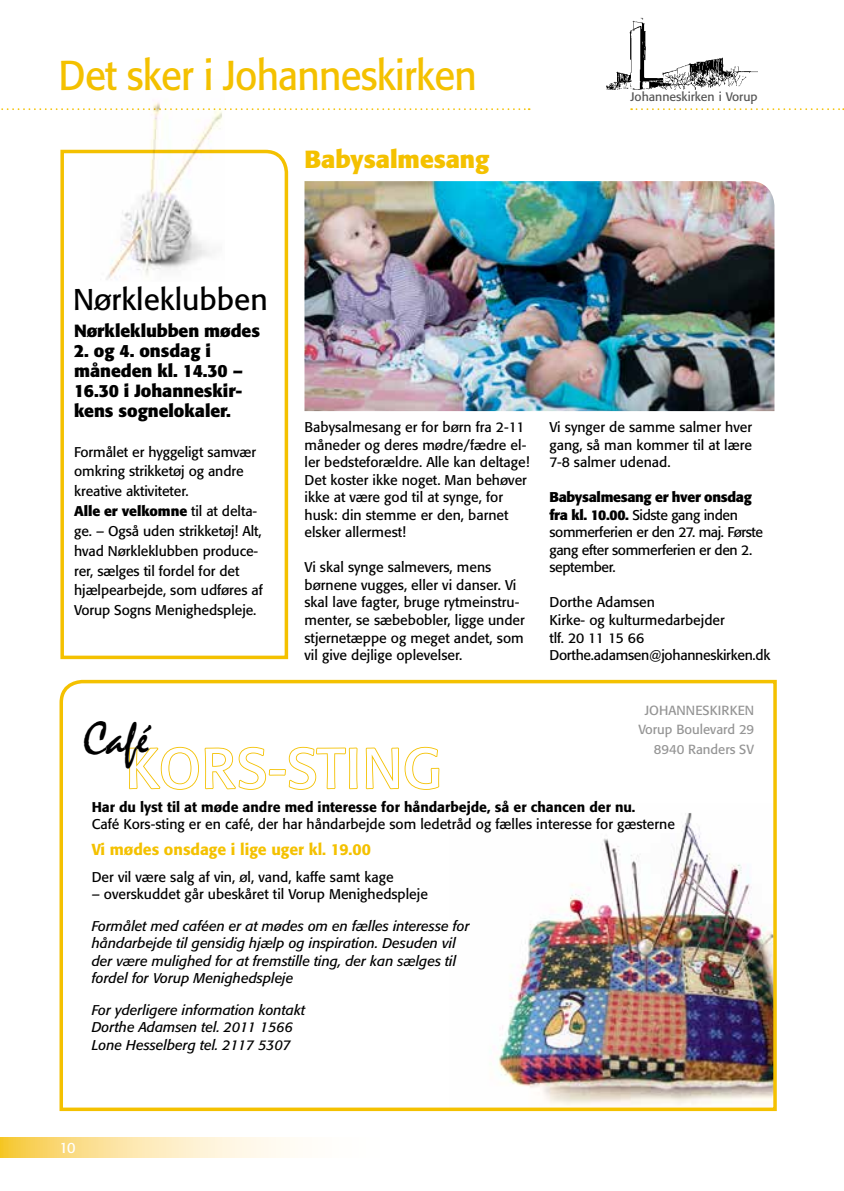
<style>
.page{position:relative;width:844px;height:1191px;background:#fff}
.page>*{position:absolute;margin:0;border:0;box-sizing:border-box;transform-origin:0 0}
.t1{font:56px "Formata";letter-spacing:.01em;color:#fff}
.t2{font:49px "Mistral";color:#000}
.t3{font:41.3px "Formata";letter-spacing:-.02em;color:#f4c100;scale:.93 1}
.t4{font:29.75px "Formata";color:#000}
.t5{font:700 24.5px "Formata";letter-spacing:-.005em;color:#f4c100}
.t6{font:700 17.5px/19.8px "Formata";letter-spacing:-.005em;color:#000}
.t7{font:500 15.75px "Formata";color:#f4c100}
.t8{font:14.88px "Formata";color:#fff}
.t9{font:14px/17.5px "Formata";color:#000}
.t10{font:italic 14px/17.5px "Formata";color:#000}
.t11{font:14px/17.5px "Formata";letter-spacing:-.025em;color:#000}
.t12{font:500 14px "Formata";color:#000}
.t13{font:13.12px/19.8px "Formata";color:#959595;text-align:center}
.t14{font:12.25px "Formata";color:#555}
.s1{font-weight:700}
</style>
<div class="page">
<svg style="left:0;top:1137px;width:295px;height:20px"></svg>
<img style="left:606px;top:18px;width:151px;height:71px">
<svg style="left:631px;top:108px;width:212px;height:2px"></svg>
<svg style="left:1px;top:108px;width:528px;height:2px"></svg>
<img style="left:59px;top:679px;width:718px;height:433px">
<svg style="left:128px;top:746px;width:230px;height:44px"></svg>
<svg style="left:365px;top:746px;width:75px;height:44px"></svg>
<img style="left:304px;top:181px;width:470px;height:230px">
<svg style="left:60px;top:149px;width:229px;height:511px"></svg>
<img style="left:90px;top:102px;width:134px;height:179px">
<h3 class="t3" style="left:59px;top:50px;width:451px">Det sker i Johanneskirken</h3>
<h3 class="t5" style="left:304px;top:144px;width:186px">Babysalmesang</h3>
<p class="t14" style="left:630px;top:89px;width:129px">Johanneskirken i Vorup</p>
<h3 class="t4" style="left:73px;top:281px;width:196px">Nørkleklubben</h3>
<p class="t6" style="left:74px;top:321px;width:187px">Nørkleklubben mødes</p>
<p class="t6" style="left:74px;top:341px;width:170px">2. og 4. onsdag i måneden kl. 14.30 –<br>16.30 i Johanneskir&shy;kens sognelokaler.</p>
<p class="t9" style="left:74px;top:442px;width:190px;line-height:19.8px">Formålet er hyggeligt samvær omkring strikketøj og andre kreative aktiviteter.<br><span class="s1">Alle er velkomne</span> til at delta&shy;ge. – Også uden strikketøj! Alt, hvad Nørkleklubben produce&shy;rer, sælges til fordel for det hjælpearbejde, som udføres af<br>Vorup Sogns Menighedspleje.</p>
<p class="t9" style="left:304px;top:419px;width:226px">Babysalmesang er for børn fra 2-11 måneder og deres mødre/fædre el&shy;ler bedsteforældre. Alle kan deltage!<br>Det koster ikke noget. Man behøver ikke at være god til at synge, for husk: din stemme er den, barnet elsker allermest!</p>
<p class="t9" style="left:304px;top:559px;width:222px">Vi skal synge salmevers, mens børnene vugges, eller vi danser. Vi skal lave fagter, bruge rytmeinstru&shy;menter, se sæbebobler, ligge under stjernetæppe og meget andet, som vil give dejlige oplevelser.</p>
<p class="t9" style="left:549px;top:419px;width:204px;text-align:justify">Vi synger de samme salmer hver gang, så man kommer til at lære 7-8 salmer udenad.</p>
<p class="t11" style="left:549px;top:489px;width:215px"><span class="s1">Babysalmesang er hver onsdag fra kl. 10.00.</span> Sidste gang inden sommerferien er den 27. maj. Første gang efter sommerferien er den 2. september.</p>
<p class="t9" style="left:549px;top:594px;width:222px">Dorthe Adamsen<br>Kirke- og kulturmedarbejder<br>tlf. 20 11 15 66<br>Dorthe.adamsen@johanneskirken.dk</p>
<p class="t13" style="left:638px;top:700px;width:117px">JOHANNESKIRKEN<br>Vorup Boulevard 29</p>
<h2 class="t2" style="left:83px;top:710px;width:67px">Café</h2>
<p class="t13" style="left:653px;top:739px;width:102px">8940 Randers SV</p>
<h1 class="t1" style="left:125px;top:734px;width:317px">KORS-STING</h1>
<p class="t12" style="left:92px;top:798px;width:545px">Har du lyst til at møde andre med interesse for håndarbejde, så er chancen der nu.</p>
<p class="t9" style="left:92px;top:815px;width:584px">Café Kors-sting er en café, der har håndarbejde som ledetråd og fælles interesse for gæsterne</p>
<p class="t7" style="left:92px;top:840px;width:280px">Vi mødes onsdage i lige uger kl. 19.00</p>
<p class="t9" style="left:92px;top:867px;width:303px">Der vil være salg af vin, øl, vand, kaffe samt kage</p>
<p class="t9" style="left:92px;top:885px;width:337px">– overskuddet går ubeskåret til Vorup Menighedspleje</p>
<p class="t10" style="left:92px;top:917px;width:379px">Formålet med caféen er at mødes om en fælles interesse for håndarbejde til gensidig hjælp og inspiration. Desuden vil der være mulighed for at fremstille ting, der kan sælges til fordel for Vorup Menighedspleje</p>
<p class="t10" style="left:92px;top:1001px;width:215px">For yderligere information kontakt<br>Dorthe Adamsen tel. 2011 1566<br>Lone Hesselberg tel. 2117 5307</p>
<p class="t8" style="left:60px;top:1138px;width:18px">10</p>
</div>
